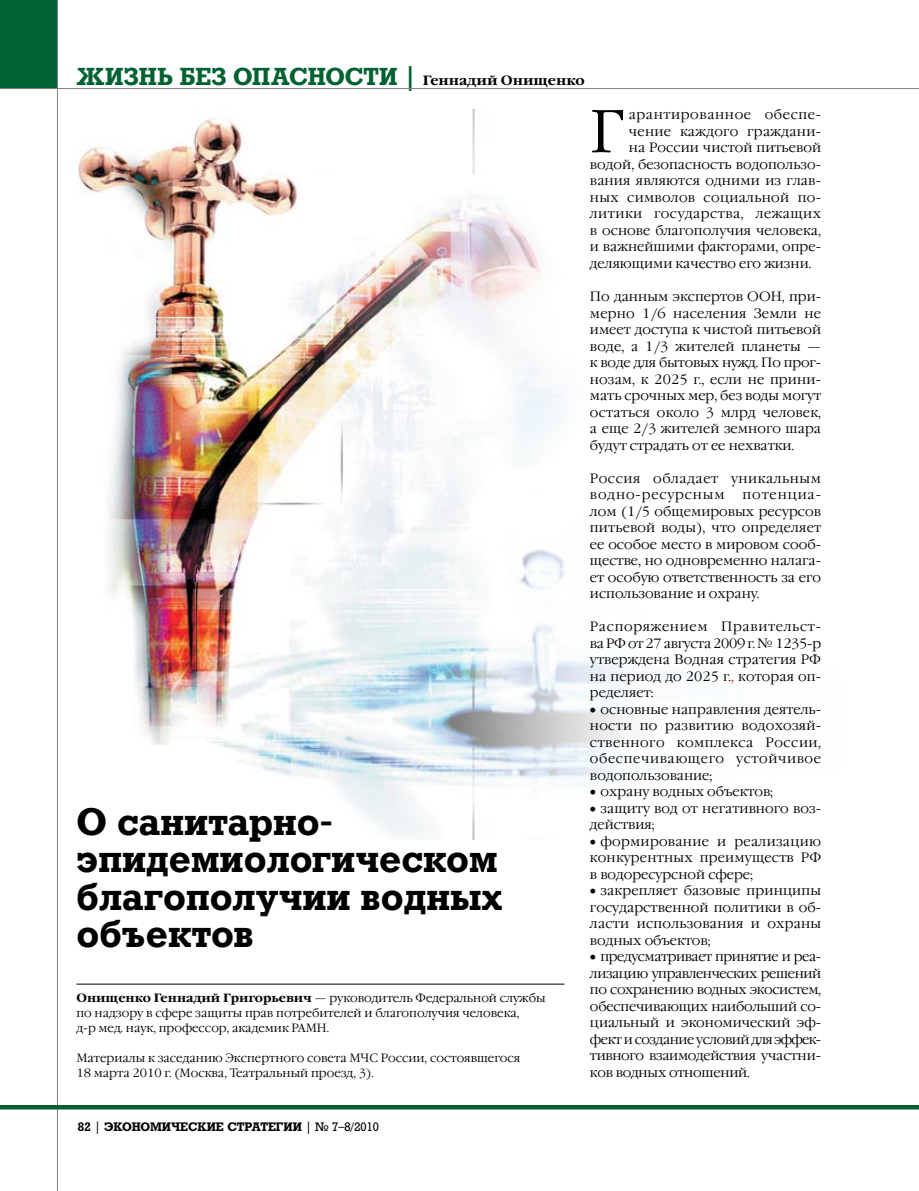
<style>
.page{position:relative;width:919px;height:1191px;background:#fff}
.page>*{position:absolute;margin:0;border:0;box-sizing:border-box;transform-origin:0 0}
.t1{font:300 60.6px "Garamond C";color:#000}
.t2{font:700 37.5px/37.5px "Rodeo";color:#000}
.t3{font:700 24px "Rodeo";letter-spacing:-.005em;color:#006231}
.t4{font:300 13.5px/16.5px "Garamond C";letter-spacing:.005em;color:#000;text-align:justify}
.t5{font:300 13.5px/16.5px "Garamond C";letter-spacing:.04em;color:#000}
.t6{font:300 13.5px "Garamond C";letter-spacing:.025em;color:#000}
.t7{font:300 13.5px "Garamond C";letter-spacing:.045em;color:#000}
.t8{font:300 12px/15px "Garamond C";color:#000}
.t9{font:700 12px "Rodeo";color:#000}
.s1{font-family:"Garamond C";font-size:13.5px;color:#000}
.s2{font-weight:700}
.s3{font-weight:400}
.s4{color:#f00}
</style>
<div class="page">
<div style="left:0;top:0;width:58px;height:89px;background:#006231"></div>
<hr style="left:57px;top:0;width:1px;height:1191px;background:#808284">
<hr style="left:0;top:88px;width:918px;height:1px;background:#808284">
<hr style="left:0;top:1105px;width:918px;height:4px;background:#006231">
<img style="left:77px;top:109px;width:547px;height:730px">
<hr style="left:76px;top:983px;width:488px;height:1px;background:#000">
<h3 class="t3" style="left:77px;top:62px;width:509px">ЖИЗНЬ БЕЗ ОПАСНОСТИ | <span class="s1">Геннадий Онищенко</span></h3>
<h2 class="t2" style="left:77px;top:802px;width:427px">О санитарно&shy;эпидемиологическом благополучии водных объектов</h2>
<p class="t8" style="left:76px;top:990px;width:470px"><span class="s2">Онищенко Геннадий Григорьевич</span> — руководитель Федеральной службы по надзору в сфере защиты прав потребителей и благополучия человека,<br>д-р мед. наук, профессор, академик РАМН.</p>
<p class="t8" style="left:76px;top:1050px;width:445px">Материалы к заседанию Экспертного совета МЧС России, состоявшегося<br>18 марта 2010 г. (Москва, Театральный проезд, 3).</p>
<p class="t9" style="left:78px;top:1119px;width:302px">82 <span class="s3">|</span> ЭКОНОМИЧЕСКИЕ СТРАТЕГИИ <span class="s3">| № 7–8/2010</span></p>
<h1 class="t1" style="left:590px;top:98px;width:34px">Г</h1>
<p class="t7" style="left:628px;top:107px;width:194px">арантированное обеспе-</p>
<p class="t6" style="left:628px;top:124px;width:194px">чение каждого граждани-</p>
<p class="t4" style="left:628px;top:140px;width:194px">на России чистой питьевой</p>
<p class="t4" style="left:590px;top:157px;width:233px">водой, безопасность водопользо-</p>
<p class="t4" style="left:590px;top:173px;width:233px">вания являются одними из глав-</p>
<p class="t6" style="left:590px;top:190px;width:233px">ных символов социальной по-</p>
<p class="t5" style="left:590px;top:206px;width:233px">литики государства, лежащих</p>
<p class="t4" style="left:590px;top:223px;width:232px">в основе благополучия человека,</p>
<p class="t4" style="left:590px;top:239px;width:233px">и важнейшими факторами, опре-</p>
<p class="t4" style="left:590px;top:256px;width:223px">деляющими качество его жизни.</p>
<p class="t4" style="left:590px;top:289px;width:233px">По данным экспертов ООН, при&shy;мерно 1/6 населения Земли не имеет доступа к чистой питьевой воде, а 1/3 жителей планеты — к воде для бытовых нужд. По прог&shy;нозам, к 2025 г., если не прини&shy;мать срочных мер, без воды могут остаться около 3 млрд человек, а еще 2/3 жителей земного шара будут страдать от ее нехватки.</p>
<p class="t5" style="left:590px;top:470px;width:232px">Россия обладает уникальным вод-но-ресурсным</p>
<p class="t4" style="left:590px;top:487px;width:233px;text-indent:153px">потенциа&shy;лом (1/5 общемировых ресурсов питье-вой воды), что определяет ее особое место в мировом сооб&shy;ществе, но одновременно налага&shy;ет особую ответственность за его использование и охрану.</p>
<p class="t4" style="left:590px;top:619px;width:233px">Распоряжением Правительст&shy;ва РФ от 27 августа 2009 г. № 1235-р утверждена Водная стратегия РФ на период до 2025 г.<span class="s4">,</span> которая оп&shy;ределяет:</p>
<p class="t4" style="left:590px;top:701px;width:233px">• основные направления деятель&shy;ности по развитию водохозяй&shy;ственного комплекса России, обеспечивающего устойчивое водопользование;</p>
<p class="t4" style="left:590px;top:784px;width:185px">• охрану водных объектов;</p>
<p class="t4" style="left:590px;top:800px;width:233px">• защиту вод от негативного воз&shy;действия;</p>
<p class="t4" style="left:590px;top:833px;width:233px">• формирование и реализацию конкурентных преимуществ РФ в водоресурсной сфере;</p>
<p class="t4" style="left:590px;top:883px;width:233px">• закрепляет базовые принципы государственной политики в об&shy;ласти использования и охраны водных объектов;</p>
<p class="t4" style="left:590px;top:949px;width:233px">• предусматривает принятие и реа&shy;лизацию управленческих решений по сохранению водных экосистем, обеспечивающих наибольший со&shy;циальный и экономиче-ский эф&shy;фект и создание условий для эффек&shy;тивного взаимодействия участни&shy;ков водных отношений.</p>
</div>
